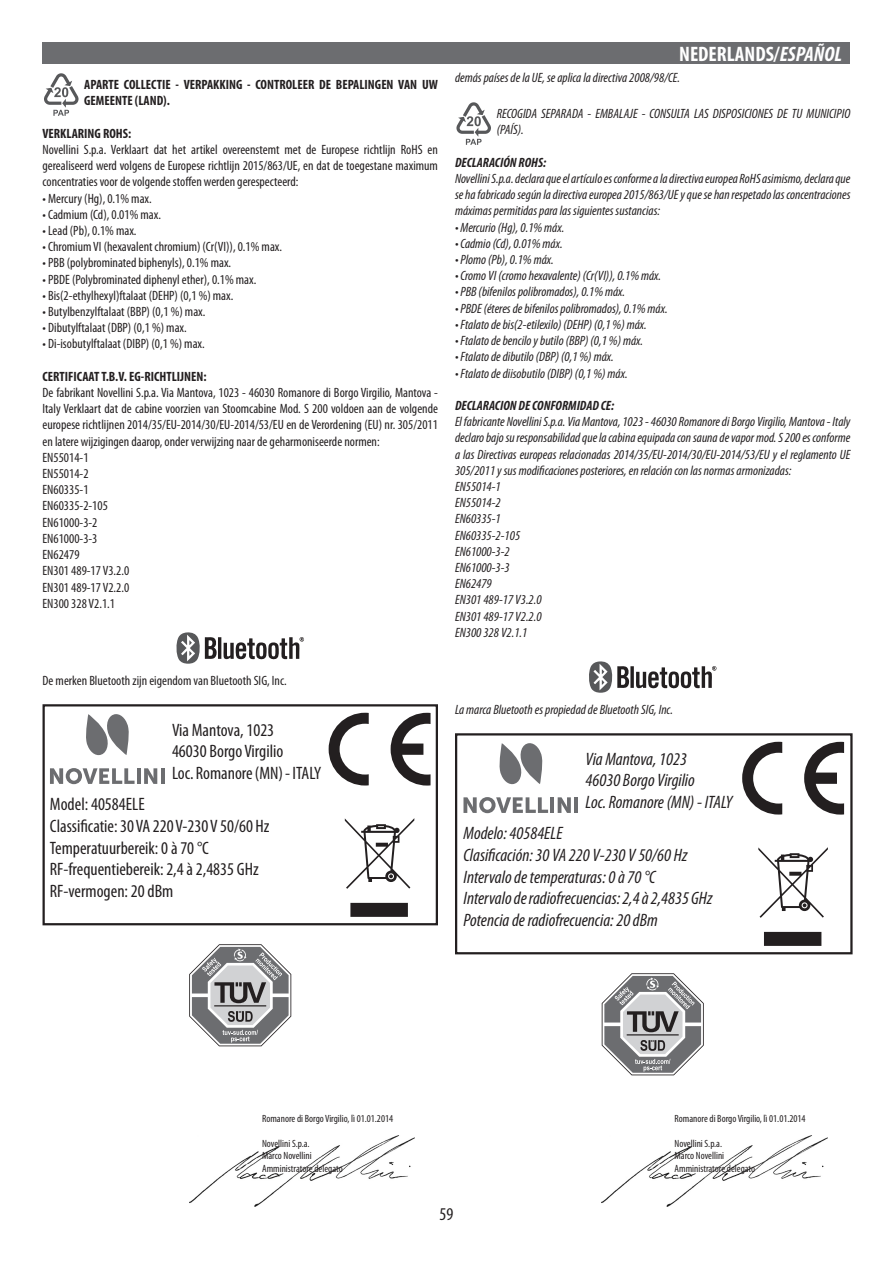
<style>
.page{position:relative;width:893px;height:1263px;background:#fff}
.page>*{position:absolute;margin:0;border:0;box-sizing:border-box;transform-origin:0 0}
.t1{font:700 condensed 21px "Myriad Pro";color:#fff}
.t2{font:italic condensed 18px "Myriad Pro";color:#231f20}
.t3{font:condensed 18px "Myriad Pro";color:#231f20}
.t4{font:italic condensed 13.5px/16.2px "Myriad Pro";color:#231f20;text-align:justify}
.t5{font:condensed 13.5px/16.2px "Myriad Pro";color:#231f20;text-align:justify}
.t6{font:700 condensed 13.5px/16.2px "Myriad Pro";color:#231f20}
.t7{font:italic 700 condensed 13.5px "Myriad Pro";color:#231f20}
.t8{font:condensed 10.5px "Myriad Pro";color:#231f20}
.s1{font-style:italic}
</style>
<div class="page">
<svg style="left:44px;top:73px;width:35px;height:43px"></svg>
<svg style="left:176px;top:632px;width:128px;height:32px"></svg>
<div style="left:43px;top:704px;width:395px;height:221px;border:2px solid #231f20"></div>
<svg style="left:50px;top:768px;width:85px;height:16px"></svg>
<hr style="left:137px;top:768px;width:3px;height:16px;background:#6c6d70">
<svg style="left:144px;top:768px;width:13px;height:16px"></svg>
<hr style="left:161px;top:768px;width:4px;height:16px;background:#6c6d70">
<svg style="left:86px;top:714px;width:43px;height:41px"></svg>
<svg style="left:329px;top:713px;width:40px;height:72px"></svg>
<svg style="left:391px;top:713px;width:40px;height:72px"></svg>
<svg style="left:345px;top:818px;width:69px;height:99px"></svg>
<svg style="left:189px;top:944px;width:102px;height:102px"></svg>
<svg style="left:456px;top:102px;width:35px;height:43px"></svg>
<svg style="left:589px;top:661px;width:128px;height:32px"></svg>
<div style="left:455px;top:733px;width:398px;height:221px;border:2px solid #231f20"></div>
<svg style="left:463px;top:797px;width:85px;height:16px"></svg>
<hr style="left:550px;top:797px;width:4px;height:16px;background:#6c6d70">
<svg style="left:558px;top:797px;width:13px;height:16px"></svg>
<hr style="left:574px;top:797px;width:4px;height:16px;background:#6c6d70">
<svg style="left:499px;top:743px;width:44px;height:41px"></svg>
<svg style="left:742px;top:742px;width:40px;height:72px"></svg>
<svg style="left:804px;top:742px;width:40px;height:72px"></svg>
<svg style="left:758px;top:847px;width:70px;height:99px"></svg>
<svg style="left:602px;top:973px;width:102px;height:102px"></svg>
<div style="left:43px;top:43px;width:807px;height:21px;background:#6c6d70"></div>
<img style="left:189px;top:1135px;width:226px;height:72px">
<img style="left:602px;top:1135px;width:225px;height:72px">
<p class="t6" style="left:84px;top:77px;width:355px">APARTE COLLECTIE - VERPAKKING - CONTROLEER DE BEPALINGEN VAN UW<br>GEMEENTE (LAND).</p>
<p class="t6" style="left:43px;top:125px;width:90px">VERKLARING ROHS:</p>
<p class="t5" style="left:43px;top:142px;width:397px">Novellini S.p.a. Verklaart dat het artikel overeenstemt met de Europese richtlijn RoHS en gerealiseerd werd volgens de Europese richtlijn 2015/863/UE, en dat de toegestane maximum concentraties voor de volgende stoffen werden gerespecteerd:</p>
<p class="t5" style="left:43px;top:190px;width:111px">• Mercury (Hg), 0.1% max.</p>
<p class="t5" style="left:43px;top:207px;width:120px">• Cadmium (Cd), 0.01% max.</p>
<p class="t5" style="left:43px;top:223px;width:96px">• Lead (Pb), 0.1% max.</p>
<p class="t5" style="left:43px;top:239px;width:241px">• Chromium VI (hexavalent chromium) (Cr(VI)), 0.1% max.</p>
<p class="t5" style="left:43px;top:255px;width:190px">• PBB (polybrominated biphenyls), 0.1% max.</p>
<p class="t5" style="left:43px;top:271px;width:215px">• PBDE (Polybrominated diphenyl ether), 0.1% max.</p>
<p class="t5" style="left:43px;top:288px;width:192px">• Bis(2-ethylhexyl)ftalaat (DEHP) (0,1 %) max.</p>
<p class="t5" style="left:43px;top:304px;width:164px">• Butylbenzylftalaat (BBP) (0,1 %) max.</p>
<p class="t5" style="left:43px;top:320px;width:146px">• Dibutylftalaat (DBP) (0,1 %) max.</p>
<p class="t5" style="left:43px;top:336px;width:164px">• Di-isobutylftalaat (DIBP) (0,1 %) max.</p>
<p class="t6" style="left:43px;top:368px;width:166px">CERTIFICAAT T.B.V. EG-RICHTLIJNEN:</p>
<p class="t5" style="left:43px;top:385px;width:397px">De fabrikant Novellini S.p.a. Via Mantova, 1023 - 46030 Romanore di Borgo Virgilio, Mantova - Italy Verklaart dat de cabine voorzien van Stoomcabine Mod. S 200 voldoen aan de volgende europese richtlijnen 2014/35/EU-2014/30/EU-2014/53/EU en de Verordening (EU) nr. 305/2011 en latere wijzigingen daarop, onder verwijzing naar de geharmoniseerde normen:</p>
<p class="t5" style="left:43px;top:450px;width:48px">EN55014-1</p>
<p class="t5" style="left:43px;top:466px;width:48px">EN55014-2</p>
<p class="t5" style="left:43px;top:482px;width:48px">EN60335-1</p>
<p class="t5" style="left:43px;top:498px;width:67px">EN60335-2-105</p>
<p class="t5" style="left:43px;top:514px;width:56px">EN61000-3-2</p>
<p class="t5" style="left:43px;top:531px;width:56px">EN61000-3-3</p>
<p class="t5" style="left:43px;top:547px;width:39px">EN62479</p>
<p class="t5" style="left:43px;top:563px;width:88px">EN301 489-17 V3.2.0</p>
<p class="t5" style="left:43px;top:579px;width:88px">EN301 489-17 V2.2.0</p>
<p class="t5" style="left:43px;top:595px;width:74px">EN300 328 V2.1.1</p>
<p class="t5" style="left:43px;top:673px;width:246px">De merken Bluetooth zijn eigendom van Bluetooth SIG, Inc.</p>
<p class="t3" style="left:172px;top:720px;width:104px">Via Mantova, 1023</p>
<p class="t3" style="left:172px;top:742px;width:113px">46030 Borgo Virgilio</p>
<p class="t3" style="left:172px;top:763px;width:151px">Loc. Romanore (MN) - ITALY</p>
<p class="t3" style="left:50px;top:795px;width:96px">Model: 40584ELE</p>
<p class="t3" style="left:50px;top:816px;width:221px">Classificatie: 30 VA 220 V-230 V 50/60 Hz</p>
<p class="t3" style="left:50px;top:838px;width:160px">Temperatuurbereik: 0 à 70 °C</p>
<p class="t3" style="left:50px;top:859px;width:210px">RF-frequentiebereik: 2,4 à 2,4835 GHz</p>
<p class="t3" style="left:50px;top:881px;width:125px">RF-vermogen: 20 dBm</p>
<p class="t1" style="left:679px;top:42px;width:164px">NEDERLANDS/<span class="s1">ESPAÑOL</span></p>
<p class="t4" style="left:455px;top:70px;width:227px">demás países de la UE, se aplica la directiva 2008/98/CE.</p>
<p class="t4" style="left:497px;top:106px;width:355px">RECOGIDA SEPARADA - EMBALAJE - CONSULTA LAS DISPOSICIONES DE TU MUNICIPIO (PAÍS).</p>
<p class="t7" style="left:455px;top:154px;width:93px">DECLARACIÓN ROHS:</p>
<p class="t4" style="left:455px;top:170px;width:397px">Novellini S.p.a. declara que el artículo es conforme a la directiva europea RoHS asimismo, declara que se ha fabricado según la directiva europea 2015/863/UE y que se han respetado las concentraciones máximas permitidas para las siguientes sustancias:</p>
<p class="t4" style="left:455px;top:219px;width:111px">• Mercurio (Hg), 0.1% máx.</p>
<p class="t4" style="left:455px;top:235px;width:109px">• Cadmio (Cd), 0.01% máx.</p>
<p class="t4" style="left:455px;top:251px;width:100px">• Plomo (Pb), 0.1% máx.</p>
<p class="t4" style="left:455px;top:268px;width:208px">• Cromo VI (cromo hexavalente) (Cr(VI)), 0.1% máx.</p>
<p class="t4" style="left:455px;top:284px;width:172px">• PBB (bifenilos polibromados), 0.1% máx.</p>
<p class="t4" style="left:455px;top:300px;width:214px">• PBDE (éteres de bifenilos polibromados), 0.1% máx.</p>
<p class="t4" style="left:455px;top:316px;width:193px">• Ftalato de bis(2-etilexilo) (DEHP) (0,1 %) máx.</p>
<p class="t4" style="left:455px;top:332px;width:190px">• Ftalato de bencilo y butilo (BBP) (0,1 %) máx.</p>
<p class="t4" style="left:455px;top:349px;width:160px">• Ftalato de dibutilo (DBP) (0,1 %) máx.</p>
<p class="t4" style="left:455px;top:365px;width:174px">• Ftalato de diisobutilo (DIBP) (0,1 %) máx.</p>
<p class="t7" style="left:455px;top:397px;width:161px">DECLARACION DE CONFORMIDAD CE:</p>
<p class="t4" style="left:455px;top:413px;width:397px">El fabricante Novellini S.p.a. Via Mantova, 1023 - 46030 Romanore di Borgo Virgilio, Mantova - Italy declaro bajo su responsabilidad que la cabina equipada con sauna de vapor mod. S 200 es conforme a las Directivas europeas relacionadas 2014/35/EU-2014/30/EU-2014/53/EU y el reglamento UE 305/2011 y sus modificaciones posteriores, en relación con las normas armonizadas:</p>
<p class="t4" style="left:455px;top:478px;width:47px">EN55014-1</p>
<p class="t4" style="left:455px;top:494px;width:47px">EN55014-2</p>
<p class="t4" style="left:455px;top:511px;width:47px">EN60335-1</p>
<p class="t4" style="left:455px;top:527px;width:67px">EN60335-2-105</p>
<p class="t4" style="left:455px;top:543px;width:56px">EN61000-3-2</p>
<p class="t4" style="left:455px;top:559px;width:56px">EN61000-3-3</p>
<p class="t4" style="left:455px;top:575px;width:38px">EN62479</p>
<p class="t4" style="left:455px;top:592px;width:88px">EN301 489-17 V3.2.0</p>
<p class="t4" style="left:455px;top:608px;width:88px">EN301 489-17 V2.2.0</p>
<p class="t4" style="left:455px;top:624px;width:74px">EN300 328 V2.1.1</p>
<p class="t4" style="left:455px;top:702px;width:219px">La marca Bluetooth es propiedad de Bluetooth SIG, Inc.</p>
<p class="t2" style="left:586px;top:748px;width:103px">Via Mantova, 1023</p>
<p class="t2" style="left:586px;top:770px;width:111px">46030 Borgo Virgilio</p>
<p class="t2" style="left:586px;top:791px;width:149px">Loc. Romanore (MN) - ITALY</p>
<p class="t2" style="left:463px;top:822px;width:101px">Modelo: 40584ELE</p>
<p class="t2" style="left:463px;top:844px;width:225px">Clasificación: 30 VA 220 V-230 V 50/60 Hz</p>
<p class="t2" style="left:463px;top:866px;width:194px">Intervalo de temperaturas: 0 à 70 °C</p>
<p class="t2" style="left:463px;top:887px;width:250px">Intervalo de radiofrecuencias: 2,4 à 2,4835 GHz</p>
<p class="t2" style="left:463px;top:909px;width:196px">Potencia de radiofrecuencia: 20 dBm</p>
<p class="t8" style="left:262px;top:1112px;width:132px">Romanore di Borgo Virgilio, lì 01.01.2014</p>
<p class="t8" style="left:262px;top:1138px;width:49px">Novellini S.p.a.</p>
<p class="t8" style="left:262px;top:1150px;width:51px">Marco Novellini</p>
<p class="t8" style="left:262px;top:1163px;width:82px">Amministratore delegato</p>
<p class="t8" style="left:675px;top:1112px;width:132px">Romanore di Borgo Virgilio, lì 01.01.2014</p>
<p class="t8" style="left:675px;top:1138px;width:49px">Novellini S.p.a.</p>
<p class="t8" style="left:675px;top:1150px;width:51px">Marco Novellini</p>
<p class="t8" style="left:675px;top:1163px;width:82px">Amministratore delegato</p>
<h2 class="t3" style="left:440px;top:1205px;width:15px">59</h2>
</div>
